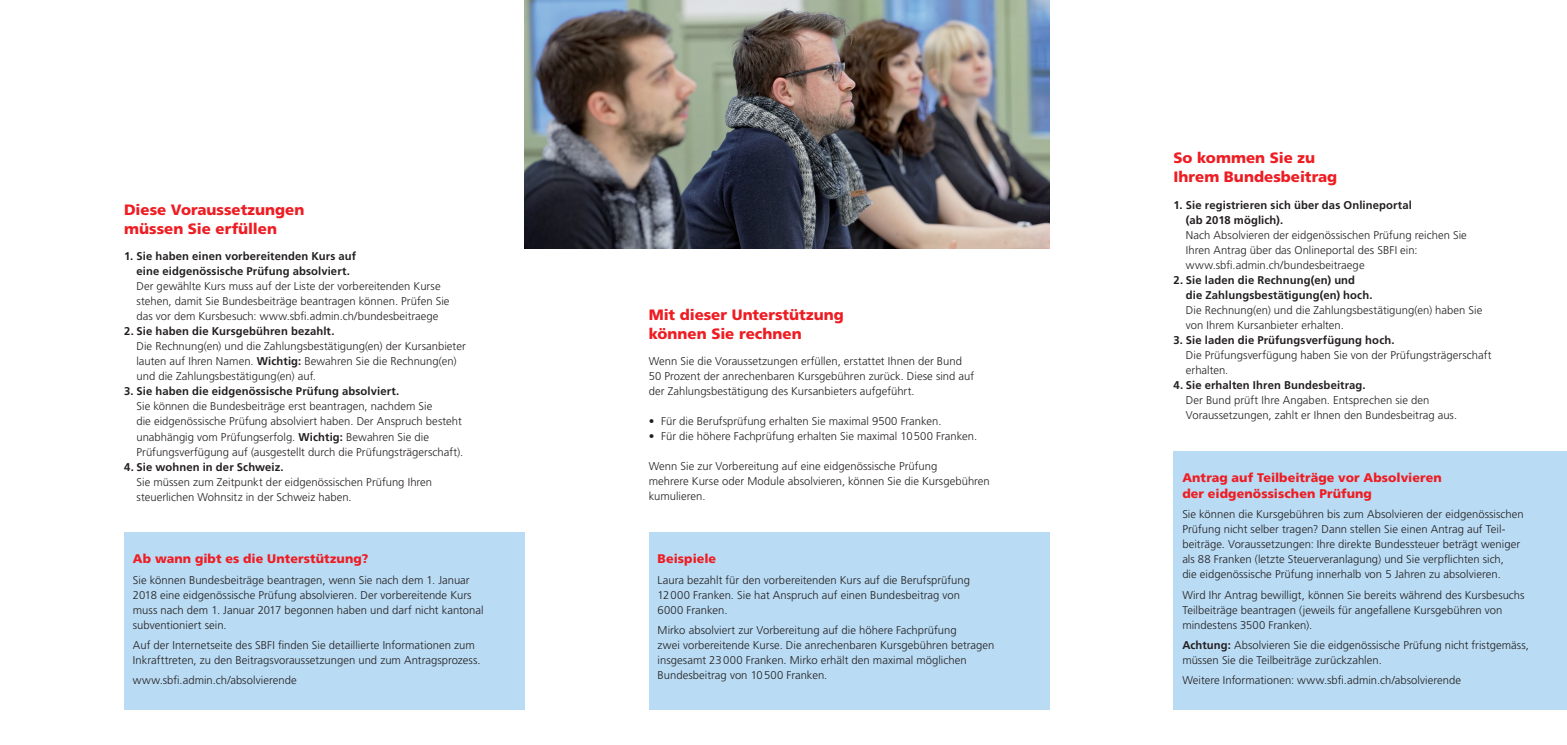
<style>
.page{position:relative;width:1567px;height:745px;background:#fff}
.page>*{position:absolute;margin:0;border:0;box-sizing:border-box;transform-origin:0 0}
.t1{font:900 15px/18.8px "Frutiger LT";color:#ee1d23}
.t2{font:900 12.5px/16.2px "Frutiger LT";letter-spacing:.005em;color:#ee1d23}
.t3{font:300 11.25px/15px "Frutiger LT";letter-spacing:.005em;color:#231f20}
.t4{font:700 11.25px/15px "Frutiger LT";letter-spacing:.01em;color:#231f20}
.s1{font-weight:700}
</style>
<div class="page">
<div style="left:124px;top:531px;width:400px;height:178px;background:#b9dbf3"></div>
<div style="left:648px;top:531px;width:401px;height:178px;background:#b9dbf3"></div>
<div style="left:1173px;top:450px;width:393px;height:259px;background:#b9dbf3"></div>
<img style="left:524px;top:0;width:525px;height:248px">
<h1 class="t1" style="left:124px;top:200px;width:182px">Diese Voraussetzungen müssen Sie erfüllen</h1>
<p class="t4" style="left:124px;top:249px;width:233px;text-align:center">1. Sie haben einen vorbereitenden Kurs auf eine eidgenössische Prüfung absolviert.</p>
<p class="t3" style="left:136px;top:279px;width:314px">Der gewählte Kurs muss auf der Liste der vorbereitenden Kurse stehen, damit Sie Bundesbeiträge beantragen können. Prüfen Sie das vor dem Kursbesuch: www.sbfi.admin.ch/bundesbeitraege</p>
<p class="t4" style="left:124px;top:324px;width:212px">2. Sie haben die Kursgebühren bezahlt.</p>
<p class="t3" style="left:136px;top:339px;width:331px">Die Rechnung(en) und die Zahlungsbestätigung(en) der Kursanbieter lauten auf Ihren Namen. <span class="s1">Wichtig:</span> Bewahren Sie die Rechnung(en) und die Zahlungsbestätigung(en) auf.</p>
<p class="t4" style="left:124px;top:384px;width:277px">3. Sie haben die eidgenössische Prüfung absolviert.</p>
<p class="t3" style="left:136px;top:399px;width:328px">Sie können die Bundesbeiträge erst beantragen, nachdem Sie<br>die eidgenössische Prüfung absolviert haben. Der Anspruch besteht unabhängig vom Prüfungserfolg. <span class="s1">Wichtig:</span> Bewahren Sie die Prüfungsverfügung auf (ausgestellt durch die Prüfungsträgerschaft).</p>
<p class="t4" style="left:124px;top:459px;width:161px">4. Sie wohnen in der Schweiz.</p>
<p class="t3" style="left:136px;top:474px;width:297px">Sie müssen zum Zeitpunkt der eidgenössischen Prüfung Ihren steuerlichen Wohnsitz in der Schweiz haben.</p>
<p class="t2" style="left:133px;top:550px;width:237px">Ab wann gibt es die Unterstützung?</p>
<p class="t3" style="left:133px;top:572px;width:352px">Sie können Bundesbeiträge beantragen, wenn Sie nach dem 1. Januar 2018 eine eidgenössische Prüfung absolvieren. Der vorbereitende Kurs muss nach dem 1. Januar 2017 begonnen haben und darf nicht kantonal subventioniert sein.</p>
<p class="t3" style="left:133px;top:637px;width:349px">Auf der Internetseite des SBFI finden Sie detaillierte Informationen zum<br>Inkrafttreten, zu den Beitragsvoraussetzungen und zum Antragsprozess.</p>
<p class="t3" style="left:133px;top:672px;width:165px">www.sbfi.admin.ch/absolvierende</p>
<h1 class="t1" style="left:648px;top:305px;width:196px">Mit dieser Unterstützung können Sie rechnen</h1>
<p class="t3" style="left:648px;top:354px;width:327px">Wenn Sie die Voraussetzungen erfüllen, erstattet Ihnen der Bund<br>50 Prozent der anrechenbaren Kursgebühren zurück. Diese sind auf der Zahlungsbestätigung des Kursanbieters aufgeführt.</p>
<p class="t3" style="left:648px;top:414px;width:294px">• Für die Berufsprüfung erhalten Sie maximal 9500 Franken.</p>
<p class="t3" style="left:648px;top:429px;width:330px">• Für die höhere Fachprüfung erhalten Sie maximal 10500 Franken.</p>
<p class="t3" style="left:648px;top:459px;width:342px">Wenn Sie zur Vorbereitung auf eine eidgenössische Prüfung<br>mehrere Kurse oder Module absolvieren, können Sie die Kursgebühren kumulieren.</p>
<p class="t2" style="left:657px;top:550px;width:60px">Beispiele</p>
<p class="t3" style="left:657px;top:572px;width:314px">Laura bezahlt für den vorbereitenden Kurs auf die Berufsprüfung<br>12000 Franken. Sie hat Anspruch auf einen Bundesbeitrag von<br>6000 Franken.</p>
<p class="t3" style="left:657px;top:622px;width:338px">Mirko absolviert zur Vorbereitung auf die höhere Fachprüfung<br>zwei vorbereitende Kurse. Die anrechenbaren Kursgebühren betragen insgesamt 23000 Franken. Mirko erhält den maximal möglichen Bundesbeitrag von 10500 Franken.</p>
<h1 class="t1" style="left:1173px;top:149px;width:165px">So kommen Sie zu<br>Ihrem Bundesbeitrag</h1>
<p class="t4" style="left:1185px;top:197px;width:227px;text-indent:-12px">1. Sie registrieren sich über das Onlineportal (ab 2018 möglich).</p>
<p class="t3" style="left:1185px;top:227px;width:282px">Nach Absolvieren der eidgenössischen Prüfung reichen Sie<br>Ihren Antrag über das Onlineportal des SBFI ein: www.sbfi.admin.ch/bundesbeitraege</p>
<p class="t4" style="left:1185px;top:272px;width:188px;text-indent:-12px">2. Sie laden die Rechnung(en) und die Zahlungsbestätigung(en) hoch.</p>
<p class="t3" style="left:1185px;top:302px;width:298px">Die Rechnung(en) und die Zahlungsbestätigung(en) haben Sie von Ihrem Kursanbieter erhalten.</p>
<p class="t4" style="left:1173px;top:332px;width:223px">3. Sie laden die Prüfungsverfügung hoch.</p>
<p class="t3" style="left:1185px;top:347px;width:307px">Die Prüfungsverfügung haben Sie von der Prüfungsträgerschaft erhalten.</p>
<p class="t4" style="left:1173px;top:377px;width:194px">4. Sie erhalten Ihren Bundesbeitrag.</p>
<p class="t3" style="left:1185px;top:392px;width:273px">Der Bund prüft Ihre Angaben. Entsprechen sie den<br>Voraussetzungen, zahlt er Ihnen den Bundesbeitrag aus.</p>
<p class="t2" style="left:1182px;top:469px;width:261px">Antrag auf Teilbeiträge vor Absolvieren der eidgenössischen Prüfung</p>
<p class="t3" style="left:1182px;top:507px;width:343px">Sie können die Kursgebühren bis zum Absolvieren der eidgenössischen Prüfung nicht selber tragen? Dann stellen Sie einen Antrag auf Teil&shy;beiträge. Voraussetzungen: Ihre direkte Bundessteuer beträgt weniger als 88 Franken (letzte Steuerveranlagung) und Sie verpflichten sich,<br>die eidgenössische Prüfung innerhalb von 5 Jahren zu absolvieren.</p>
<p class="t3" style="left:1182px;top:587px;width:344px">Wird Ihr Antrag bewilligt, können Sie bereits während des Kursbesuchs<br>Teilbeiträge beantragen (jeweils für angefallene Kursgebühren von mindestens 3500 Franken).</p>
<p class="t3" style="left:1182px;top:637px;width:348px"><span class="s1">Achtung:</span> Absolvieren Sie die eidgenössische Prüfung nicht fristgemäss, müssen Sie die Teilbeiträge zurückzahlen.</p>
<p class="t3" style="left:1182px;top:672px;width:280px">Weitere Informationen: www.sbfi.admin.ch/absolvierende</p>
</div>
